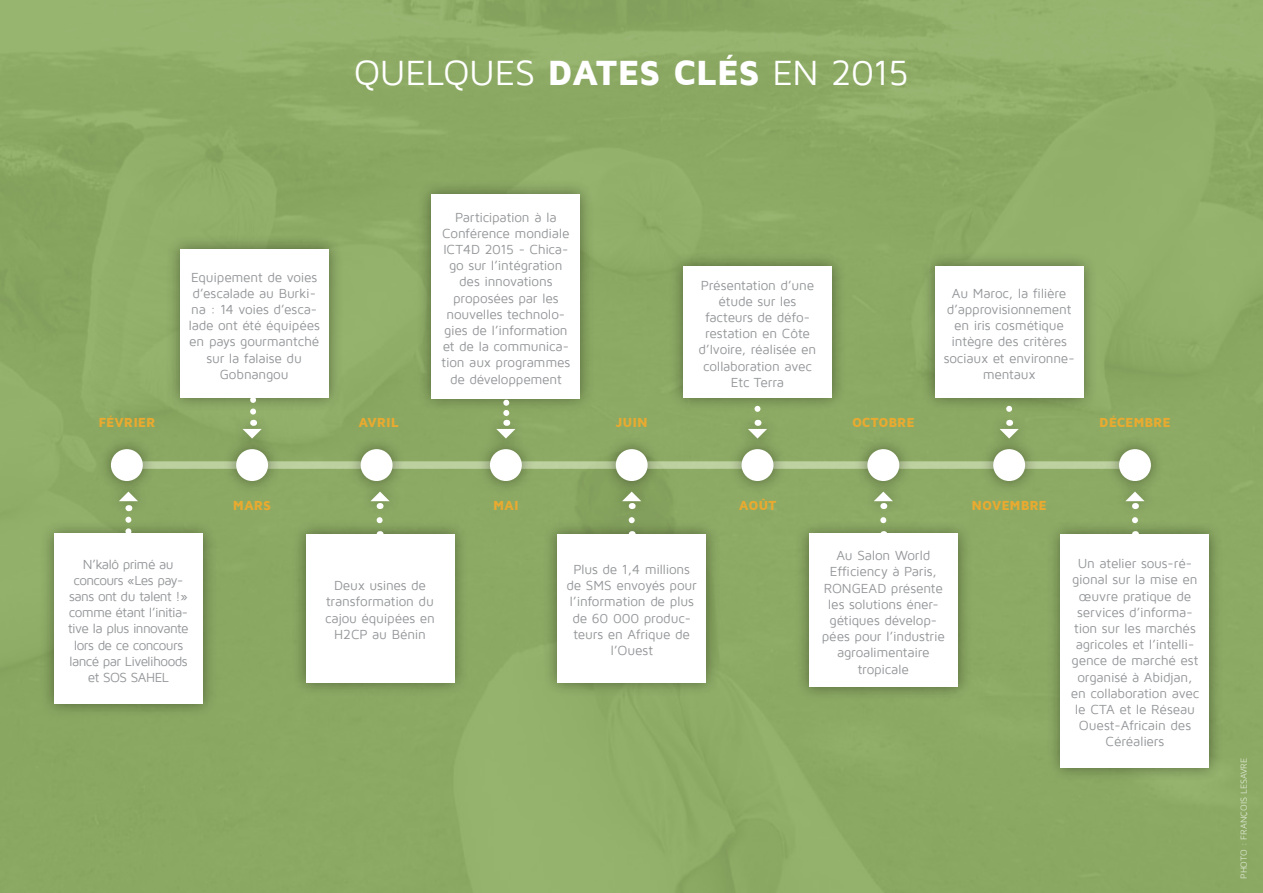
<style>
.page{position:relative;width:1263px;height:893px;background:#fff}
.page>*{position:absolute;margin:0;border:0;box-sizing:border-box;transform-origin:0 0}
.t1{font:900 36px "Maven Pro";letter-spacing:-.005em;color:#fff}
.t2{font:36px "Maven Pro";color:#fff}
.t3{font:13.5px/16.2px "Maven Pro";letter-spacing:-.015em;color:#939598;text-align:center}
.t4{font:13.5px/16.2px "Maven Pro";letter-spacing:-.045em;color:#939598;text-align:center}
.t5{font:900 13.5px "Maven Pro";color:#e9aa30}
.t6{font:9px "Maven Pro";letter-spacing:-.005em;color:#fff}
.s1{font-weight:400}
</style>
<div class="page">
<img style="left:0;top:0;width:1263px;height:893px">
<div style="left:118px;top:461px;width:1027px;height:8px;background:#bdd0a0"></div>
<div style="left:97px;top:435px;width:59px;height:60px;background:#000;opacity:.4"></div>
<div style="left:111px;top:449px;width:32px;height:32px;background:#fff;border-radius:50%"></div>
<div style="left:40px;top:479px;width:177px;height:239px;background:#000;opacity:.4"></div>
<div style="left:54px;top:534px;width:149px;height:170px;background:#fff"></div>
<svg style="left:119px;top:492px;width:19px;height:19px"></svg>
<svg style="left:125px;top:520px;width:6px;height:14px"></svg>
<div style="left:347px;top:435px;width:59px;height:60px;background:#000;opacity:.4"></div>
<div style="left:361px;top:449px;width:32px;height:32px;background:#fff;border-radius:50%"></div>
<div style="left:291px;top:479px;width:177px;height:217px;background:#000;opacity:.4"></div>
<div style="left:306px;top:534px;width:148px;height:148px;background:#fff"></div>
<svg style="left:370px;top:492px;width:20px;height:17px"></svg>
<svg style="left:377px;top:520px;width:6px;height:14px"></svg>
<div style="left:602px;top:435px;width:59px;height:60px;background:#000;opacity:.4"></div>
<div style="left:616px;top:449px;width:32px;height:32px;background:#fff;border-radius:50%"></div>
<div style="left:543px;top:479px;width:177px;height:217px;background:#000;opacity:.4"></div>
<div style="left:557px;top:534px;width:149px;height:148px;background:#fff"></div>
<svg style="left:622px;top:492px;width:19px;height:17px"></svg>
<svg style="left:629px;top:520px;width:6px;height:14px"></svg>
<div style="left:854px;top:435px;width:59px;height:60px;background:#000;opacity:.4"></div>
<div style="left:867px;top:449px;width:32px;height:32px;background:#fff;border-radius:50%"></div>
<div style="left:794px;top:479px;width:178px;height:222px;background:#000;opacity:.4"></div>
<div style="left:809px;top:534px;width:149px;height:153px;background:#fff"></div>
<svg style="left:874px;top:492px;width:19px;height:17px"></svg>
<svg style="left:880px;top:520px;width:6px;height:14px"></svg>
<div style="left:1105px;top:435px;width:60px;height:60px;background:#000;opacity:.4"></div>
<div style="left:1119px;top:449px;width:32px;height:32px;background:#fff;border-radius:50%"></div>
<div style="left:1046px;top:479px;width:177px;height:303px;background:#000;opacity:.4"></div>
<div style="left:1060px;top:534px;width:149px;height:234px;background:#fff"></div>
<svg style="left:1125px;top:492px;width:19px;height:17px"></svg>
<svg style="left:1132px;top:520px;width:6px;height:14px"></svg>
<div style="left:222px;top:435px;width:60px;height:60px;background:#000;opacity:.4"></div>
<div style="left:236px;top:449px;width:32px;height:32px;background:#fff;border-radius:50%"></div>
<div style="left:165px;top:235px;width:178px;height:216px;background:#000;opacity:.4"></div>
<div style="left:180px;top:249px;width:149px;height:149px;background:#fff"></div>
<svg style="left:242px;top:400px;width:20px;height:39px"></svg>
<div style="left:728px;top:435px;width:59px;height:60px;background:#000;opacity:.4"></div>
<div style="left:741px;top:449px;width:32px;height:32px;background:#fff;border-radius:50%"></div>
<div style="left:669px;top:251px;width:177px;height:200px;background:#000;opacity:.4"></div>
<div style="left:683px;top:266px;width:149px;height:132px;background:#fff"></div>
<svg style="left:748px;top:409px;width:19px;height:30px"></svg>
<div style="left:476px;top:435px;width:59px;height:60px;background:#000;opacity:.4"></div>
<div style="left:490px;top:449px;width:32px;height:32px;background:#fff;border-radius:50%"></div>
<div style="left:417px;top:180px;width:177px;height:271px;background:#000;opacity:.4"></div>
<div style="left:431px;top:194px;width:149px;height:204px;background:#fff"></div>
<svg style="left:496px;top:403px;width:19px;height:36px"></svg>
<div style="left:979px;top:435px;width:60px;height:60px;background:#000;opacity:.4"></div>
<div style="left:993px;top:449px;width:32px;height:32px;background:#fff;border-radius:50%"></div>
<div style="left:920px;top:251px;width:177px;height:200px;background:#000;opacity:.4"></div>
<div style="left:935px;top:266px;width:148px;height:132px;background:#fff"></div>
<svg style="left:999px;top:409px;width:20px;height:30px"></svg>
<h1 class="t2" style="left:354px;top:54px;width:137px">quelques</h1>
<h1 class="t1" style="left:547px;top:53px;width:363px">DATES CLÉS <span class="s1">en 2015</span></h1>
<p class="t5" style="left:98px;top:416px;width:58px">FÉVRIER</p>
<p class="t3" style="left:189px;top:269px;width:133px">Equipement de voies d’escalade au Burki&shy;na : 14 voies d’esca&shy;lade ont été équipées en pays gourmantché sur la falaise du<br>Gobnangou</p>
<p class="t5" style="left:358px;top:416px;width:18px">AVRIL</p>
<p class="t3" style="left:442px;top:209px;width:130px">Participation à la<br>Conférence mondiale<br>ICT4D 2015 - Chica&shy;go sur l’intégration des innovations proposées par les nouvelles technolo&shy;gies de l’information et de la communica&shy;tion aux programmes de développement</p>
<p class="t5" style="left:616px;top:416px;width:9px">JUIN</p>
<p class="t3" style="left:699px;top:277px;width:119px">Présentation d’une étude sur les facteurs de défo&shy;restation en Côte d’Ivoire, réalisée en collaboration avec<br>Etc Terra</p>
<p class="t5" style="left:852px;top:416px;width:64px">OCTOBRE</p>
<p class="t3" style="left:944px;top:285px;width:132px">Au Maroc, la filière d’approvisionnement en iris cosmétique intègre des critères sociaux et environne&shy;mentaux</p>
<p class="t5" style="left:1099px;top:416px;width:73px">DÉCEMBRE</p>
<p class="t4" style="left:68px;top:556px;width:122px">N’kalô primé au concours «Les pay&shy;sans ont du talent !» comme étant l’initia&shy;tive la plus innovante lors de ce concours lancé par Livelihoods et SOS SAHEL</p>
<p class="t5" style="left:233px;top:498px;width:30px">MARS</p>
<p class="t3" style="left:325px;top:578px;width:111px">Deux usines de transformation du cajou équipées en<br>H2CP au Bénin</p>
<p class="t5" style="left:493px;top:498px;width:25px">MAI</p>
<p class="t3" style="left:567px;top:562px;width:132px">Plus de 1,4 millions de SMS envoyés pour l’information de plus de 60 000 produc&shy;teurs en Afrique de l’Ouest</p>
<p class="t5" style="left:739px;top:498px;width:39px">AOÛT</p>
<p class="t3" style="left:822px;top:548px;width:124px">Au Salon World<br>Efficiency à Paris,<br>RONGEAD présente les solutions éner&shy;gétiques dévelop&shy;pées pour l’industrie agroalimentaire tropicale</p>
<p class="t5" style="left:971px;top:498px;width:77px">NOVEMBRE</p>
<p class="t3" style="left:1071px;top:556px;width:130px">Un atelier sous-ré&shy;gional sur la mise en œuvre pratique de services d’informa&shy;tion sur les marchés agricoles et l’intelli&shy;gence de marché est organisé à Abidjan, en collaboration avec le CTA et le Réseau<br>Ouest-Africain des<br>Céréaliers</p>
<p class="t6" style="left:1239px;top:879px;width:122px;rotate:-90deg">photo : François Lesavre</p>
</div>
